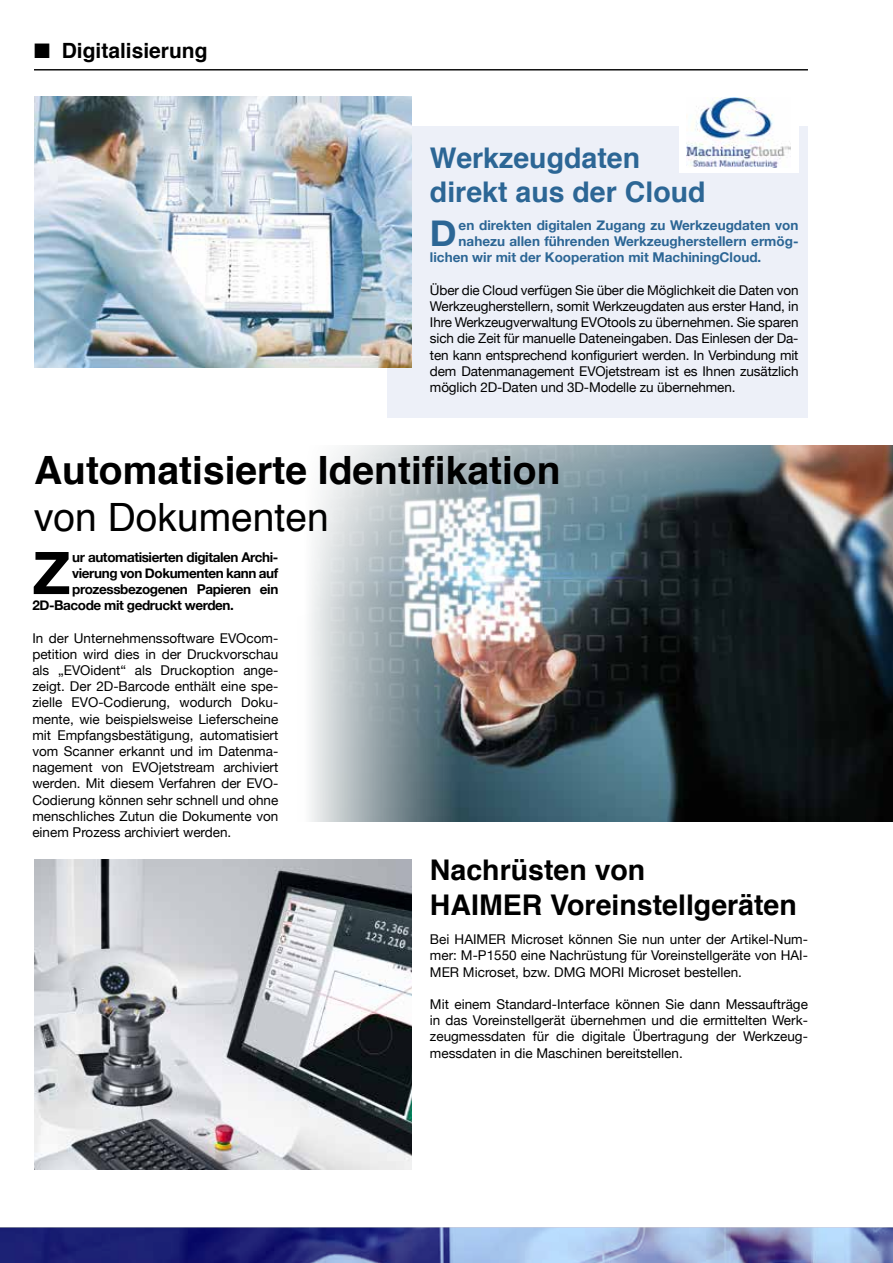
<style>
.page{position:relative;width:893px;height:1263px;background:#fff}
.page>*{position:absolute;margin:0;border:0;box-sizing:border-box;transform-origin:0 0}
.t1{font:700 58.95px "Helvetica Neue";color:#000}
.t2{font:700 39px "Helvetica";color:#000}
.t3{font:39px "Helvetica";color:#000}
.t4{font:700 36.15px "Helvetica Neue";color:#2c6695}
.t5{font:700 28.5px/34.2px "Helvetica";color:#000}
.t6{font:700 28.5px/34.2px "Helvetica";color:#2c6695}
.t7{font:700 21px "Helvetica";color:#000}
.t8{font:13.5px/16.2px "Helvetica Neue";color:#000;text-align:justify}
.t9{font:700 13.5px "Helvetica Neue";color:#2c6695}
.t10{font:700 13.5px "Helvetica Neue";letter-spacing:-.03em;color:#000}
</style>
<div class="page">
<img style="left:310px;top:445px;width:583px;height:377px">
<div style="left:387px;top:126px;width:421px;height:291px;background:#edf0f8"></div>
<img style="left:0;top:1227px;width:893px;height:36px">
<hr style="left:34px;top:69px;width:774px;height:1px;background:#000">
<img style="left:34px;top:96px;width:378px;height:272px">
<img style="left:34px;top:859px;width:378px;height:310px">
<div style="left:679px;top:92px;width:119px;height:81px;background:#fff"></div>
<img style="left:687px;top:97px;width:103px;height:70px">
<h3 class="t7" style="left:34px;top:34px;width:175px">■ Digitalisierung</h3>
<h3 class="t6" style="left:430px;top:141px;width:277px">Werkzeugdaten direkt aus der Cloud</h3>
<h3 class="t4" style="left:430px;top:205px;width:28px">D</h3>
<p class="t9" style="left:459px;top:215px;width:341px">en direkten digitalen Zugang zu Werkzeugdaten von</p>
<p class="t9" style="left:459px;top:231px;width:341px">nahezu allen führenden Werkzeugherstellern ermög-</p>
<p class="t9" style="left:430px;top:247px;width:333px">lichen wir mit der Kooperation mit MachiningCloud.</p>
<p class="t8" style="left:430px;top:283px;width:370px">Über die Cloud verfügen Sie über die Möglichkeit die Daten von Werkzeugherstellern, somit Werkzeugdaten aus erster Hand, in Ihre Werkzeugverwaltung EVOtools zu übernehmen. Sie sparen sich die Zeit für manuelle Dateneingaben. Das Einlesen der Da&shy;ten kann entsprechend konfiguriert werden. In Verbindung mit dem Datenmanagement EVOjetstream ist es Ihnen zusätzlich möglich 2D-Daten und 3D-Modelle zu übernehmen.</p>
<h2 class="t2" style="left:34px;top:439px;width:528px">Automatisierte Identifikation</h2>
<h2 class="t3" style="left:34px;top:487px;width:296px">von Dokumenten</h2>
<h1 class="t1" style="left:32px;top:527px;width:40px">Z</h1>
<p class="t10" style="left:72px;top:546px;width:208px">ur automatisierten digitalen Archi-</p>
<p class="t10" style="left:72px;top:562px;width:208px">vierung von Dokumenten kann auf</p>
<p class="t10" style="left:72px;top:579px;width:208px">prozessbezogenen Papieren ein</p>
<p class="t10" style="left:32px;top:595px;width:203px">2D-Bacode mit gedruckt werden.</p>
<p class="t8" style="left:32px;top:630px;width:247px">In der Unternehmenssoftware EVOcom&shy;petition wird dies in der Druckvorschau als „EVOident“ als Druckoption ange&shy;zeigt. Der 2D-Barcode enthält eine spe&shy;zielle EVO-Codierung, wodurch Doku&shy;mente, wie beispielsweise Lieferscheine mit Empfangsbestätigung, automatisiert vom Scanner erkannt und im Datenma&shy;nagement von EVOjetstream archiviert werden. Mit diesem Verfahren der EVO-Codierung können sehr schnell und ohne menschliches Zutun die Dokumente von einem Prozess archiviert werden.</p>
<h3 class="t5" style="left:430px;top:854px;width:368px">Nachrüsten von<br>HAIMER Voreinstellgeräten</h3>
<p class="t8" style="left:430px;top:932px;width:379px">Bei HAIMER Microset können Sie nun unter der Artikel-Num&shy;mer: M-P1550 eine Nachrüstung für Voreinstellgeräte von HAI-MER Microset, bzw. DMG MORI Microset bestellen.</p>
<p class="t8" style="left:430px;top:997px;width:379px">Mit einem Standard-Interface können Sie dann Messaufträge in das Voreinstellgerät übernehmen und die ermittelten Werk&shy;zeugmessdaten für die digitale Übertragung der Werkzeug&shy;messdaten in die Maschinen bereitstellen.</p>
</div>
